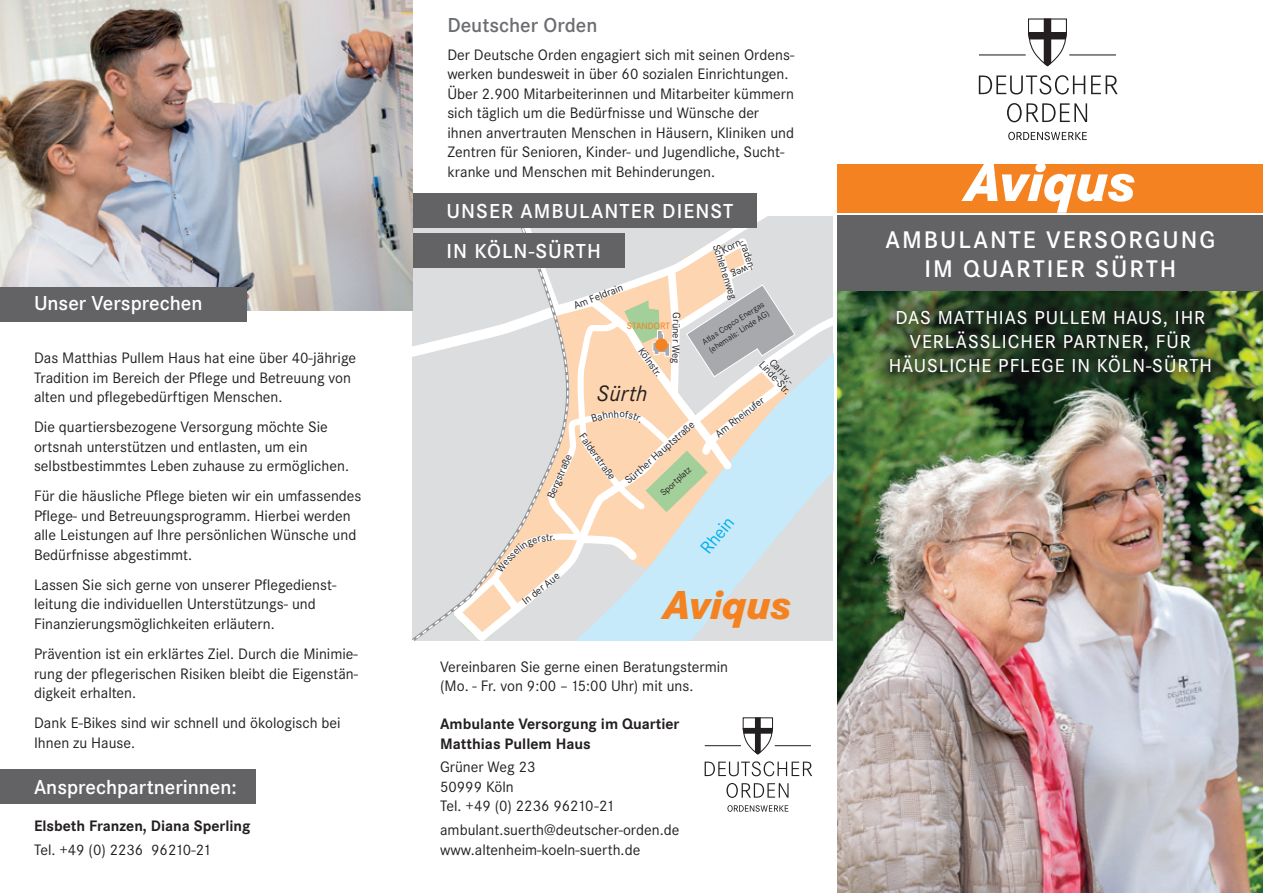
<style>
.page{position:relative;width:1263px;height:893px;background:#fff}
.page>*{position:absolute;margin:0;border:0;box-sizing:border-box;transform-origin:0 0}
.t1{font:italic 800 55.95px "Corporate S Pro";letter-spacing:-.01em;color:#fff}
.t2{font:italic 800 42px "Corporate S Pro";letter-spacing:-.01em;color:#f58220}
.t3{font:600 25.05px/29.4px "Corporate S";letter-spacing:.08em;color:#fff;text-align:center}
.t4{font:italic 23.1px "Corporate S";letter-spacing:.01em;color:#231f20}
.t5{font:600 21px "Corporate S";color:#fff}
.t6{font:600 21px "Corporate S";letter-spacing:.05em;color:#fff}
.t7{font:600 21px "Corporate S";color:#6c6d70}
.t8{font:500 19.5px/24px "Corporate S";letter-spacing:.05em;color:#fff;text-align:center}
.t9{font:18.45px "Corporate S";color:#00aeef}
.t10{font:15.75px/19.5px "Corporate S";color:#231f20}
.t11{font:700 15.75px/19.5px "Corporate S";color:#231f20}
.t12{font:10.8px "Corporate S Pro";color:#231f20}
.t13{font:500 9.6px "Corporate S";color:#f58220}
.t14{font:9.3px "Corporate S Pro";color:#231f20}
.t15{font:8.7px "Corporate S Pro";color:#231f20}
</style>
<div class="page">
<img style="left:838px;top:291px;width:425px;height:602px">
<svg style="left:869px;top:291px;width:362px;height:102px;background:#2c4124"></svg>
<div style="left:0;top:770px;width:255px;height:34px;background:#636366"></div>
<svg style="left:742px;top:717px;width:31px;height:38px"></svg>
<hr style="left:705px;top:745px;width:36px;height:1px;background:#231f20">
<hr style="left:775px;top:745px;width:36px;height:1px;background:#231f20">
<svg style="left:726px;top:783px;width:62px;height:15px"></svg>
<svg style="left:705px;top:761px;width:107px;height:15px"></svg>
<svg style="left:727px;top:805px;width:61px;height:7px"></svg>
<div style="left:412px;top:194px;width:345px;height:34px;background:#636366"></div>
<div style="left:838px;top:215px;width:425px;height:76px;background:#636366"></div>
<img style="left:0;top:0;width:412px;height:310px">
<div style="left:0;top:287px;width:247px;height:34px;background:#636366"></div>
<div style="left:838px;top:164px;width:425px;height:48px;background:#f58220"></div>
<svg style="left:1028px;top:18px;width:39px;height:49px"></svg>
<hr style="left:979px;top:54px;width:47px;height:1px;background:#231f20">
<hr style="left:1069px;top:54px;width:47px;height:1px;background:#231f20">
<svg style="left:1007px;top:103px;width:80px;height:19px"></svg>
<svg style="left:979px;top:75px;width:139px;height:19px"></svg>
<svg style="left:1008px;top:132px;width:79px;height:8px"></svg>
<svg style="left:412px;top:216px;width:421px;height:425px;background:#d8d6d2"></svg>
<p class="t5" style="left:34px;top:291px;width:170px">Unser Versprechen</p>
<p class="t10" style="left:34px;top:348px;width:324px">Das Matthias Pullem Haus hat eine über 40-jährige<br>Tradition im Bereich der Pflege und Betreuung von alten und pflegebedürftigen Menschen.</p>
<p class="t10" style="left:34px;top:417px;width:316px">Die quartiersbezogene Versorgung möchte Sie ortsnah unterstützen und entlasten, um ein selbstbestimmtes Leben zuhause zu ermöglichen.</p>
<p class="t10" style="left:34px;top:486px;width:329px">Für die häusliche Pflege bieten wir ein umfassendes Pflege- und Betreuungsprogramm. Hierbei werden alle Leistungen auf Ihre persönlichen Wünsche und Bedürfnisse abgestimmt.</p>
<p class="t10" style="left:34px;top:575px;width:304px">Lassen Sie sich gerne von unserer Pflegedienst&shy;leitung die individuellen Unterstützungs- und<br>Finanzierungsmöglichkeiten erläutern.</p>
<p class="t10" style="left:34px;top:644px;width:326px;text-align:justify">Prävention ist ein erklärtes Ziel. Durch die Minimie&shy;rung der pflegerischen Risiken bleibt die Eigenstän&shy;digkeit erhalten.</p>
<p class="t10" style="left:34px;top:713px;width:308px">Dank E-Bikes sind wir schnell und ökologisch bei<br>Ihnen zu Hause.</p>
<p class="t5" style="left:34px;top:775px;width:204px">Ansprechpartnerinnen:</p>
<p class="t11" style="left:34px;top:816px;width:218px">Elsbeth Franzen, Diana Sperling</p>
<p class="t10" style="left:34px;top:840px;width:179px">Tel. +49 (0) 2236 96210-21</p>
<p class="t7" style="left:447px;top:13px;width:152px">Deutscher Orden</p>
<p class="t10" style="left:447px;top:45px;width:348px">Der Deutsche Orden engagiert sich mit seinen Ordens&shy;werken bundesweit in über 60 sozialen Einrichtungen.<br>Über 2.900 Mitarbeiterinnen und Mitarbeiter kümmern sich täglich um die Bedürfnisse und Wünsche der ihnen anvertrauten Menschen in Häusern, Kliniken und Zentren für Senioren, Kinder- und Jugendliche, Sucht&shy;kranke und Menschen mit Behinderungen.</p>
<p class="t1" style="left:965px;top:138px;width:172px">Aviqus</p>
<p class="t6" style="left:446px;top:199px;width:288px">UNSER AMBULANTER DIENST</p>
<p class="t6" style="left:446px;top:239px;width:156px">IN KÖLN-SÜRTH</p>
<p class="t3" style="left:885px;top:225px;width:331px">AMBULANTE VERSORGUNG<br>IM QUARTIER SÜRTH</p>
<p class="t12" style="left:718px;top:244px;width:27px;rotate:-26deg">Korn-</p>
<p class="t12" style="left:724px;top:242px;width:59px;rotate:72deg">Schlehenweg</p>
<p class="t12" style="left:751px;top:241px;width:29px;rotate:71deg">raden-</p>
<p class="t12" style="left:571px;top:298px;width:53px;rotate:-21deg">Am Feldrain</p>
<p class="t15" style="left:700px;top:337px;width:73px;rotate:-33deg">Atlas Copco Energas</p>
<p class="t15" style="left:706px;top:345px;width:71px;rotate:-33deg">(ehemals: Linde AG)</p>
<p class="t8" style="left:889px;top:305px;width:325px">DAS MATTHIAS PULLEM HAUS, IHR<br>VERLÄSSLICHER PARTNER, FÜR<br>HÄUSLICHE PFLEGE IN KÖLN-SÜRTH</p>
<p class="t12" style="left:685px;top:313px;width:53px;rotate:91deg">Grüner Weg</p>
<p class="t13" style="left:627px;top:321px;width:45px">STANDORT</p>
<p class="t12" style="left:647px;top:344px;width:34px;rotate:55deg">Kölnstr.</p>
<p class="t12" style="left:777px;top:355px;width:32px;rotate:48deg">Carl-v.-</p>
<p class="t12" style="left:767px;top:357px;width:43px;rotate:48deg">Linde-Str.</p>
<p class="t4" style="left:597px;top:379px;width:52px">Sürth</p>
<p class="t12" style="left:712px;top:428px;width:60px;rotate:-37deg">Am Rheinufer</p>
<p class="t12" style="left:621px;top:476px;width:90px;rotate:-42deg">Sürther Hauptstraße</p>
<p class="t12" style="left:588px;top:430px;width:56px;rotate:55deg">Falderstraße</p>
<p class="t12" style="left:543px;top:495px;width:49px;rotate:-66deg">Bergstraße</p>
<p class="t14" style="left:657px;top:489px;width:40px;rotate:-43deg">Sportplatz</p>
<p class="t12" style="left:519px;top:596px;width:46px;rotate:-38deg">In der Aue</p>
<p class="t9" style="left:696px;top:545px;width:44px;rotate:-51deg">Rhein</p>
<p class="t2" style="left:663px;top:572px;width:130px">Aviqus</p>
<p class="t10" style="left:440px;top:657px;width:290px">Vereinbaren Sie gerne einen Beratungstermin (Mo. - Fr. von 9:00 – 15:00 Uhr) mit uns.</p>
<p class="t11" style="left:440px;top:714px;width:241px">Ambulante Versorgung im Quartier<br>Matthias Pullem Haus</p>
<p class="t10" style="left:440px;top:757px;width:97px">Grüner Weg 23</p>
<p class="t10" style="left:440px;top:777px;width:75px">50999 Köln</p>
<p class="t10" style="left:440px;top:796px;width:176px">Tel. +49 (0) 2236 96210-21</p>
<p class="t10" style="left:440px;top:820px;width:241px">ambulant.suerth@deutscher-orden.de</p>
<p class="t10" style="left:440px;top:840px;width:202px">www.altenheim-koeln-suerth.de</p>
</div>
